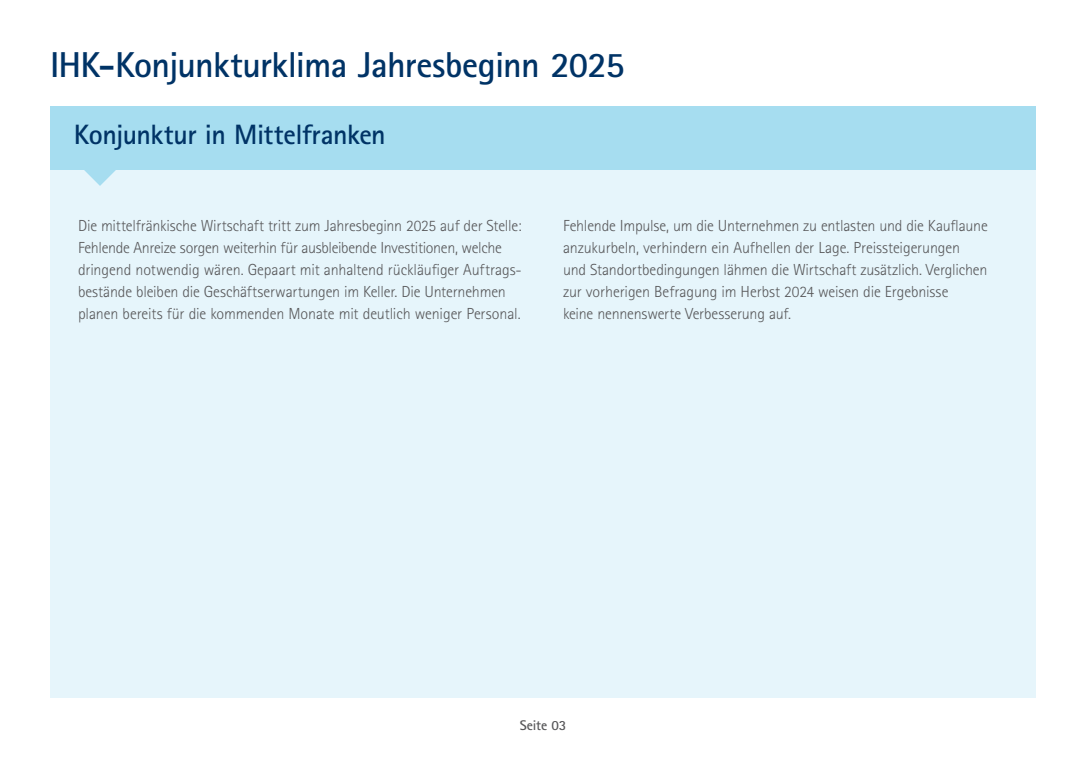
<style>
.page{position:relative;width:1086px;height:768px;background:#fff}
.page>*{position:absolute;margin:0;border:0;box-sizing:border-box;transform-origin:0 0}
.Headline_Kategorie_2{font:700 36px "Rotis Sans Serif Std";letter-spacing:-.02em;color:#036}
.Headline_Kategorie_2-2{font:700 28px "Rotis Sans Serif Std";letter-spacing:-.02em;color:#036}
.Fliesstext_10_pt_titan{font:300 16px/22px "Rotis Sans Serif Std";letter-spacing:-.01em;color:#58585a}
.Headline_Kategorie_2-3{font:700 14px "Rotis Sans Serif Std";letter-spacing:-.005em;color:#58585a}
</style>
<div class="page">
<div style="left:50px;top:106px;width:986px;height:592px;background:#e6f5fb"></div>
<div style="left:50px;top:106px;width:986px;height:64px;background:#a6ddf0"></div>
<svg style="left:84px;top:170px;width:32px;height:16px"></svg>
<p class="Headline_Kategorie_2" style="left:50px;top:42px;width:576px">IHK-Konjunkturklima Jahresbeginn 2025</p>
<p class="Headline_Kategorie_2-2" style="left:74px;top:117px;width:314px">Konjunktur in Mittelfranken</p>
<p class="Fliesstext_10_pt_titan" style="left:78px;top:215px;width:445px">Die mittelfränkische Wirtschaft tritt zum Jahresbeginn 2025 auf der Stelle:<br>Fehlende Anreize sorgen weiterhin für ausbleibende Investitionen, welche dringend notwendig wären. Gepaart mit anhaltend rückläufiger Auftrags&shy;bestände bleiben die Geschäftserwartungen im Keller. Die Unternehmen planen bereits für die kommenden Monate mit deutlich weniger Personal.</p>
<p class="Fliesstext_10_pt_titan" style="left:563px;top:215px;width:426px">Fehlende Impulse, um die Unternehmen zu entlasten und die Kauflaune anzukurbeln, verhindern ein Aufhellen der Lage. Preissteigerungen<br>und Standortbedingungen lähmen die Wirtschaft zusätzlich. Verglichen zur vorherigen Befragung im Herbst 2024 weisen die Ergebnisse<br>keine nennenswerte Verbesserung auf.</p>
<p class="Headline_Kategorie_2-3" style="left:520px;top:717px;width:48px">Seite 03</p>
</div>
